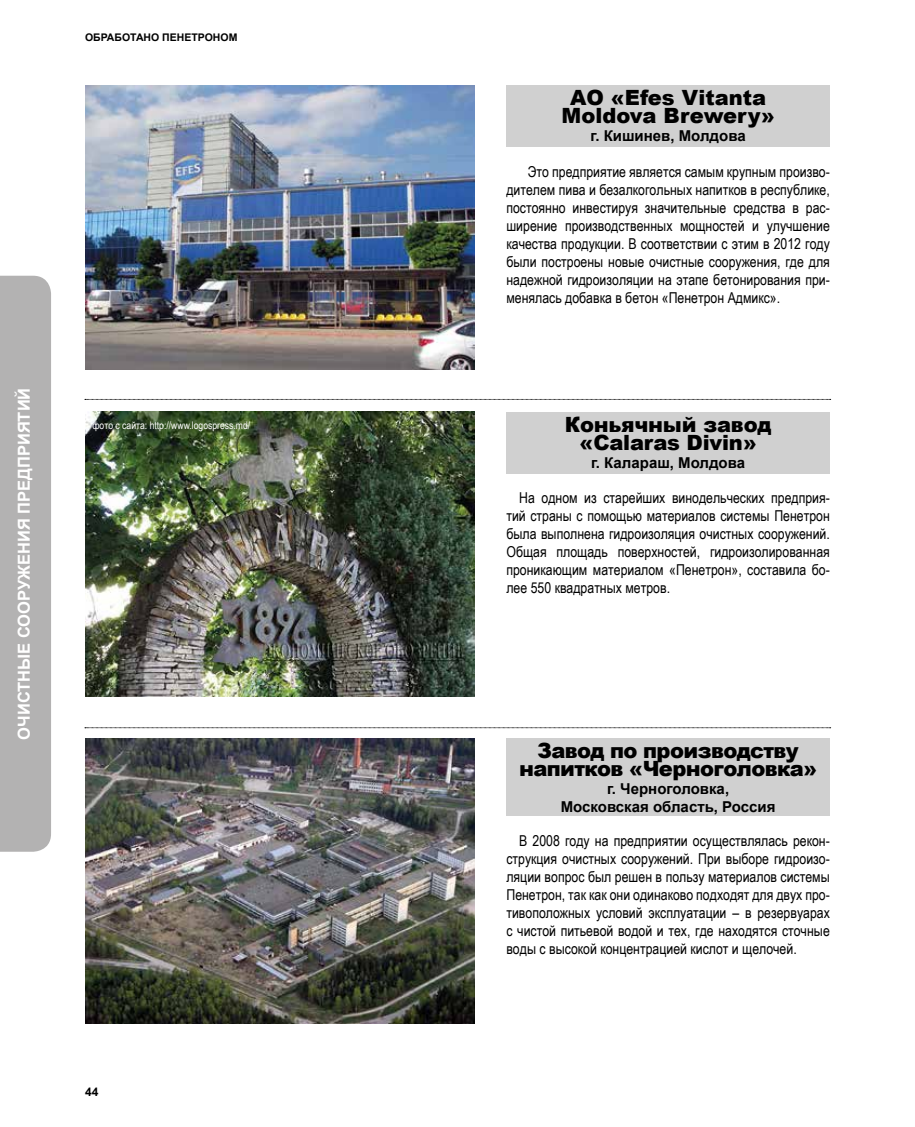
<style>
.page{position:relative;width:915px;height:1127px;background:#fff}
.page>*{position:absolute;margin:0;border:0;box-sizing:border-box;transform-origin:0 0}
.t1{font:900 21px/18px "Arial";letter-spacing:-.01em;color:#000;text-align:center}
.t2{font:900 21px/18px "Arial";letter-spacing:-.03em;color:#000;text-align:center}
.t3{font:700 16.5px "Arial";color:#fff}
.t4{font:15px/18px "Arial Narrow";color:#000;text-align:justify}
.t5{font:700 15px/18px "Arial";color:#000;text-align:center}
.t6{font:700 12px "Arial";color:#000}
.t7{font:10.5px "Arial Narrow";color:#fff}
.t8{font:700 10.5px "Arial";color:#000}
</style>
<div class="page">
<svg style="left:85px;top:399px;width:745px;height:1px"></svg>
<svg style="left:85px;top:727px;width:745px;height:1px"></svg>
<img style="left:85px;top:85px;width:389px;height:285px">
<img style="left:85px;top:412px;width:389px;height:285px">
<div style="left:506px;top:85px;width:323px;height:62px;background:#d0d0d0"></div>
<div style="left:506px;top:412px;width:323px;height:61px;background:#d0d0d0"></div>
<img style="left:85px;top:738px;width:389px;height:285px">
<div style="left:506px;top:738px;width:323px;height:78px;background:#d0d0d0"></div>
<div style="left:0;top:276px;width:51px;height:576px;background:#b3b2b2"></div>
<p class="t8" style="left:85px;top:30px;width:154px">ОБРАБОТАНО ПЕНЕТРОНОМ</p>
<p class="t3" style="left:13px;top:740px;width:353px;rotate:-90deg">ОЧИСТНЫЕ СООРУЖЕНИЯ ПРЕДПРИЯТИЙ</p>
<p class="t7" style="left:92px;top:417px;width:159px">фото с сайта: http://www.logospress.md/</p>
<p class="t6" style="left:85px;top:1084px;width:15px">44</p>
<h1 class="t1" style="left:561px;top:88px;width:214px">АО «Efes Vitanta<br>Moldova Brewery»</h1>
<p class="t5" style="left:590px;top:128px;width:156px">г. Кишинев, Молдова</p>
<p class="t4" style="left:506px;top:162px;width:325px;text-indent:21px">Это предприятие является самым крупным произво&shy;дителем пива и безалкогольных напитков в республике, постоянно инвестируя значительные средства в рас&shy;ширение производственных мощностей и улучшение качества продукции. В соответствии с этим в 2012 году были построены новые очистные сооружения, где для надежной гидроизоляции на этапе бетонирования при&shy;менялась добавка в бетон «Пенетрон Адмикс».</p>
<h1 class="t1" style="left:564px;top:415px;width:208px">Коньячный завод «Calaras Divin»</h1>
<p class="t5" style="left:591px;top:454px;width:155px">г. Калараш, Молдова</p>
<p class="t4" style="left:506px;top:488px;width:325px;text-indent:13px">На одном из старейших винодельческих предприя&shy;тий страны с помощью материалов системы Пенетрон была выполнена гидроизоляция очистных сооружений.<br>Общая площадь поверхностей, гидроизолированная проникающим материалом «Пенетрон», составила бо&shy;лее 550 квадратных метров.</p>
<h1 class="t2" style="left:519px;top:740px;width:300px">Завод по производству напитков «Черноголовка»</h1>
<p class="t5" style="left:560px;top:780px;width:216px">г. Черноголовка,<br>Московская область, Россия</p>
<p class="t4" style="left:506px;top:831px;width:325px;text-indent:13px">В 2008 году на предприятии осуществлялась рекон&shy;струкция очистных сооружений. При выборе гидроизо&shy;ляции вопрос был решен в пользу материалов системы Пенетрон, так как они одинаково подходят для двух про&shy;тивоположных условий эксплуатации – в резервуарах с чистой питьевой водой и тех, где находятся сточные воды с высокой концентрацией кислот и щелочей.</p>
</div>
